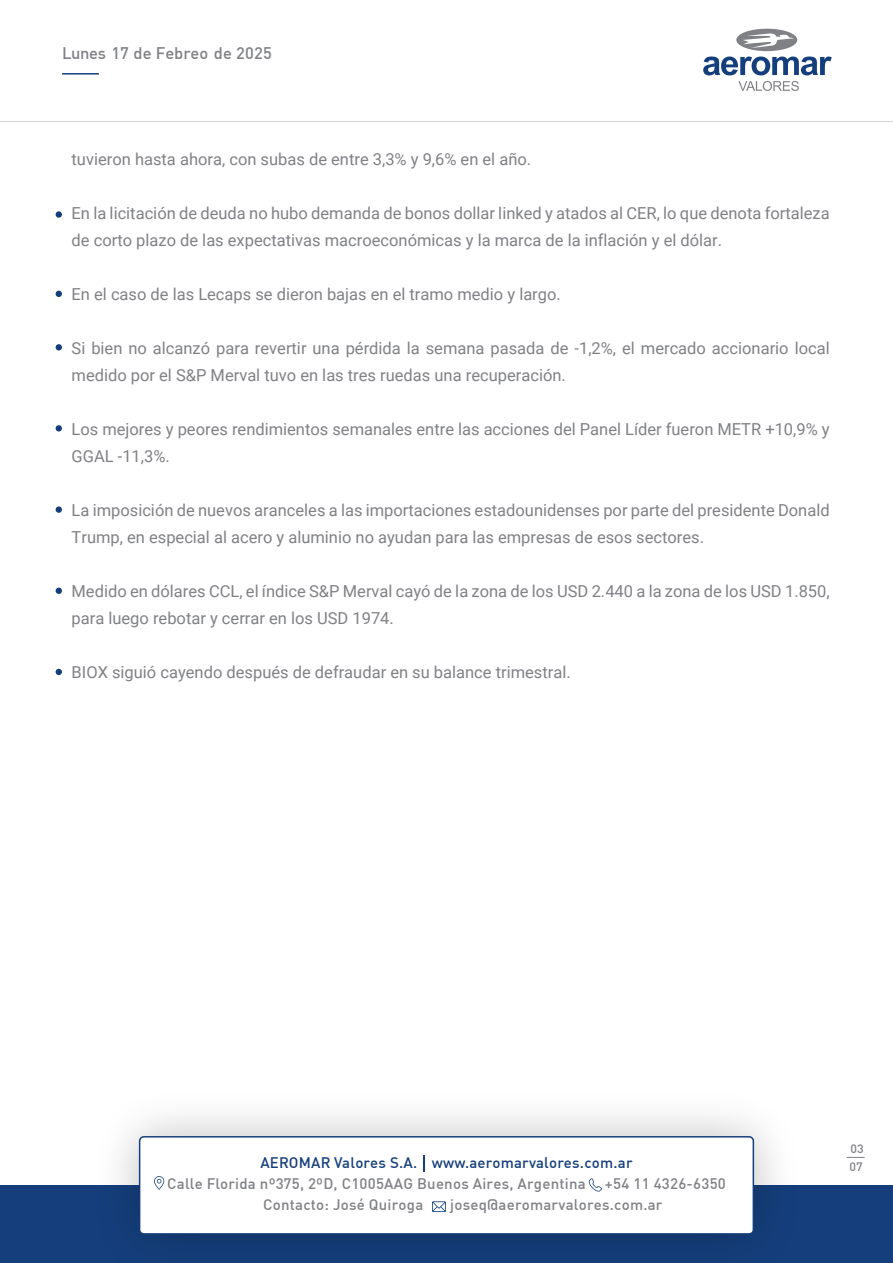
<style>
.page{position:relative;width:893px;height:1263px;background:#fff}
.page>*{position:absolute;margin:0;border:0;box-sizing:border-box;transform-origin:0 0}
.t1{font:16.5px/27px "Roboto";color:#808185}
.t2{font:500 16.5px "DIN";color:#808185}
.t3{font:500 15px "DIN";letter-spacing:.015em;color:#808185}
.t4{font:500 15px "DIN";letter-spacing:.015em;color:#153f7c}
.t5{font:500 12px "DIN";color:#808185}
</style>
<div class="page">
<svg style="left:56px;top:425px;width:6px;height:6px"></svg>
<svg style="left:56px;top:344px;width:6px;height:6px"></svg>
<div style="left:56px;top:211px;width:6px;height:7px;background:#153f7c;border-radius:50%"></div>
<svg style="left:56px;top:291px;width:6px;height:6px"></svg>
<svg style="left:56px;top:669px;width:6px;height:6px"></svg>
<svg style="left:56px;top:588px;width:6px;height:6px"></svg>
<div style="left:56px;top:506px;width:6px;height:7px;background:#153f7c;border-radius:50%"></div>
<hr style="left:0;top:121px;width:893px;height:1px;background:#808185">
<svg style="left:703px;top:57px;width:129px;height:18px"></svg>
<svg style="left:738px;top:81px;width:61px;height:10px"></svg>
<div style="left:736px;top:29px;width:61px;height:22px;background:#808185;border-radius:50%"></div>
<svg style="left:743px;top:33px;width:51px;height:15px"></svg>
<hr style="left:62px;top:73px;width:37px;height:2px;background:#153f7c">
<div style="left:0;top:1185px;width:893px;height:78px;background:#153f7c"></div>
<div style="left:140px;top:1137px;width:613px;height:97px;background:#fff;border-radius:4px"></div>
<div style="left:139px;top:1136px;width:615px;height:98px;border:2px solid #153f7c;border-radius:4px"></div>
<svg style="left:424px;top:1155px;width:1px;height:17px"></svg>
<svg style="left:432px;top:1201px;width:14px;height:11px"></svg>
<svg style="left:589px;top:1178px;width:13px;height:13px"></svg>
<svg style="left:154px;top:1176px;width:10px;height:14px"></svg>
<svg style="left:846px;top:1157px;width:19px;height:1px"></svg>
<p class="t2" style="left:62px;top:43px;width:211px">Lunes 17 de Febreo de 2025</p>
<p class="t1" style="left:72px;top:145px;width:461px">tuvieron hasta ahora, con subas de entre 3,3% y 9,6% en el año.</p>
<p class="t1" style="left:72px;top:199px;width:760px">En la licitación de deuda no hubo demanda de bonos dollar linked y atados al CER, lo que denota fortaleza de corto plazo de las expectativas macroeconómicas y la marca de la inflación y el dólar.</p>
<p class="t1" style="left:72px;top:280px;width:491px">En el caso de las Lecaps se dieron bajas en el tramo medio y largo.</p>
<p class="t1" style="left:72px;top:334px;width:760px">Si bien no alcanzó para revertir una pérdida la semana pasada de -1,2%, el mercado accionario local medido por el S&amp;P Merval tuvo en las tres ruedas una recuperación.</p>
<p class="t1" style="left:72px;top:415px;width:760px">Los mejores y peores rendimientos semanales entre las acciones del Panel Líder fueron METR +10,9% y<br>GGAL -11,3%.</p>
<p class="t1" style="left:72px;top:496px;width:760px">La imposición de nuevos aranceles a las importaciones estadounidenses por parte del presidente Donald<br>Trump, en especial al acero y aluminio no ayudan para las empresas de esos sectores.</p>
<p class="t1" style="left:72px;top:577px;width:760px">Medido en dólares CCL, el índice S&amp;P Merval cayó de la zona de los USD 2.440 a la zona de los USD 1.850, para luego rebotar y cerrar en los USD 1974.</p>
<p class="t1" style="left:72px;top:658px;width:501px">BIOX siguió cayendo después de defraudar en su balance trimestral.</p>
<p class="t5" style="left:850px;top:1141px;width:15px">03</p>
<p class="t4" style="left:260px;top:1153px;width:374px">AEROMAR Valores S.A. www.aeromarvalores.com.ar</p>
<p class="t5" style="left:849px;top:1159px;width:15px">07</p>
<p class="t3" style="left:167px;top:1174px;width:420px">Calle Florida nº375, 2ºD, C1005AAG Buenos Aires, Argentina</p>
<p class="t3" style="left:605px;top:1174px;width:122px">+54 11 4326-6350</p>
<p class="t3" style="left:263px;top:1195px;width:162px">Contacto: José Quiroga</p>
<p class="t3" style="left:450px;top:1195px;width:214px">joseq@aeromarvalores.com.ar</p>
</div>
